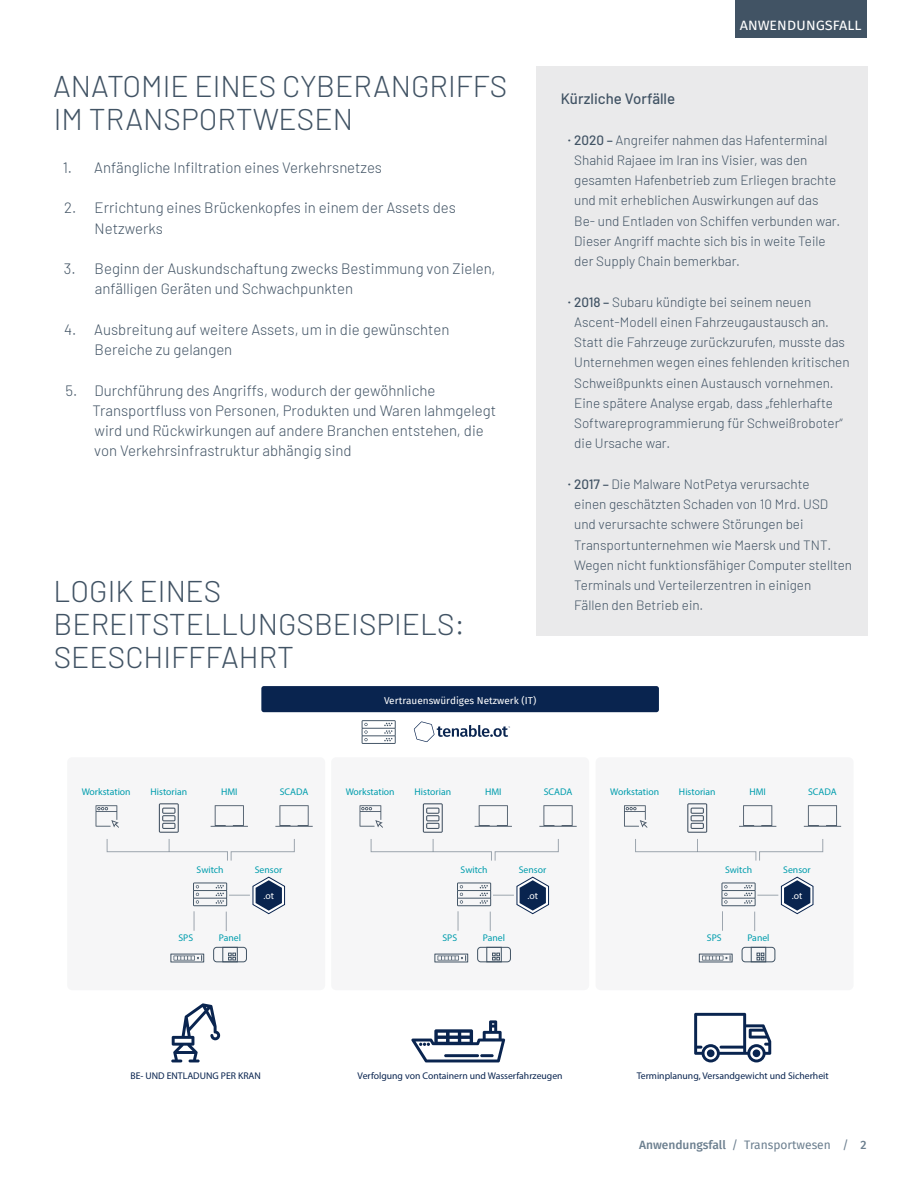
<style>
.page{position:relative;width:918px;height:1188px;background:#fff}
.page>*{position:absolute;margin:0;border:0;box-sizing:border-box;transform-origin:0 0}
.t1{font:300 30px/33px "Barlow";color:#415364}
.t2{font:16.5px "Fira Sans";letter-spacing:-.02em;color:#fff}
.t3{font:300 15px/20.2px "Barlow";color:#415364}
.t4{font:500 15px "Barlow";color:#415364}
.t5{font:300 13.5px/20.2px "Barlow";color:#415364}
.t6{font:12px "Fira Sans";color:#6c7f8f}
.t7{font:9.75px "Barlow";color:#009dad}
.t8{font:500 9.75px "Fira Sans";color:#09244f}
.t9{font:9.75px "Fira Sans";color:#fff}
.t10{font:9.75px "Barlow";color:#fff}
.s1{font-family:"Fira Sans"}
.s2{font-weight:500}
</style>
<div class="page">
<div style="left:537px;top:67px;width:331px;height:569px;background:#eaeaeb"></div>
<div style="left:261px;top:686px;width:398px;height:26px;background:#09244f;border-radius:3px"></div>
<div style="left:67px;top:757px;width:258px;height:233px;background:#f6f6f7;border-radius:5px"></div>
<svg style="left:96px;top:805px;width:23px;height:23px"></svg>
<svg style="left:211px;top:805px;width:37px;height:22px"></svg>
<svg style="left:275px;top:805px;width:38px;height:22px"></svg>
<svg style="left:159px;top:803px;width:20px;height:30px"></svg>
<div style="left:170px;top:954px;width:34px;height:8px;border:1px solid #415364"></div>
<svg style="left:173px;top:956px;width:29px;height:5px"></svg>
<svg style="left:193px;top:876px;width:92px;height:55px"></svg>
<div style="left:213px;top:947px;width:34px;height:15px;border:1px solid #415364;border-radius:3px"></div>
<div style="left:222px;top:947px;width:16px;height:15px;border:1px solid #415364"></div>
<svg style="left:228px;top:953px;width:8px;height:7px"></svg>
<svg style="left:107px;top:839px;width:188px;height:22px"></svg>
<div style="left:331px;top:757px;width:258px;height:233px;background:#f6f6f7;border-radius:5px"></div>
<svg style="left:360px;top:805px;width:23px;height:23px"></svg>
<svg style="left:475px;top:805px;width:37px;height:22px"></svg>
<svg style="left:539px;top:805px;width:38px;height:22px"></svg>
<svg style="left:423px;top:803px;width:20px;height:30px"></svg>
<div style="left:434px;top:954px;width:34px;height:8px;border:1px solid #415364"></div>
<svg style="left:437px;top:956px;width:29px;height:5px"></svg>
<svg style="left:457px;top:876px;width:92px;height:55px"></svg>
<div style="left:477px;top:947px;width:34px;height:15px;border:1px solid #415364;border-radius:3px"></div>
<div style="left:486px;top:947px;width:16px;height:15px;border:1px solid #415364"></div>
<svg style="left:492px;top:953px;width:8px;height:7px"></svg>
<svg style="left:371px;top:839px;width:188px;height:22px"></svg>
<div style="left:596px;top:757px;width:258px;height:233px;background:#f6f6f7;border-radius:5px"></div>
<svg style="left:624px;top:805px;width:23px;height:23px"></svg>
<svg style="left:739px;top:805px;width:37px;height:22px"></svg>
<svg style="left:804px;top:805px;width:37px;height:22px"></svg>
<svg style="left:687px;top:803px;width:20px;height:30px"></svg>
<div style="left:699px;top:954px;width:34px;height:8px;border:1px solid #415364"></div>
<svg style="left:702px;top:956px;width:29px;height:5px"></svg>
<svg style="left:721px;top:876px;width:93px;height:55px"></svg>
<div style="left:742px;top:947px;width:33px;height:15px;border:1px solid #415364;border-radius:3px"></div>
<div style="left:751px;top:947px;width:15px;height:15px;border:1px solid #415364"></div>
<svg style="left:757px;top:953px;width:7px;height:7px"></svg>
<svg style="left:635px;top:839px;width:188px;height:22px"></svg>
<svg style="left:362px;top:720px;width:34px;height:24px"></svg>
<svg style="left:694px;top:1013px;width:77px;height:49px"></svg>
<svg style="left:411px;top:1020px;width:94px;height:42px"></svg>
<svg style="left:171px;top:1003px;width:49px;height:59px"></svg>
<svg style="left:414px;top:721px;width:96px;height:21px"></svg>
<div style="left:735px;top:0;width:131px;height:38px;background:#415364"></div>
<h1 class="t1" style="left:53px;top:68px;width:456px">ANATOMIE EINES CYBERANGRIFFS<br>IM TRANSPORTWESEN</h1>
<p class="t3" style="left:63px;top:156px;width:321px">1. Anfängliche Infiltration eines Verkehrsnetzes</p>
<p class="t3" style="left:95px;top:197px;width:363px;text-indent:-30px">2. Errichtung eines Brückenkopfes in einem der Assets des<br>Netzwerks</p>
<p class="t3" style="left:95px;top:257px;width:402px;text-indent:-31px">3. Beginn der Auskundschaftung zwecks Bestimmung von Zielen, anfälligen Geräten und Schwachpunkten</p>
<p class="t3" style="left:95px;top:318px;width:356px;text-indent:-30px">4. Ausbreitung auf weitere Assets, um in die gewünschten<br>Bereiche zu gelangen</p>
<p class="t3" style="left:92px;top:379px;width:405px;text-indent:-27px">5. Durchführung des Angriffs, wodurch der gewöhnliche Transportfluss von Personen, Produkten und Waren lahmgelegt wird und Rückwirkungen auf andere Branchen entstehen, die von Verkehrsinfrastruktur abhängig sind</p>
<h1 class="t1" style="left:54px;top:572px;width:413px">LOGIK EINES<br>BEREITSTELLUNGSBEISPIELS:<br>SEESCHIFFFAHRT</h1>
<p class="t9" style="left:384px;top:693px;width:154px">Vertrauenswürdiges Netzwerk (IT)</p>
<p class="t2" style="left:740px;top:11px;width:123px">ANWENDUNGSFALL</p>
<p class="t4" style="left:561px;top:88px;width:116px">Kürzliche Vorfälle</p>
<p class="t5" style="left:574px;top:129px;width:267px;text-indent:-7px"><span class="s1">•</span> <span class="s2">2020 –</span> Angreifer nahmen das Hafenterminal Shahid Rajaee im Iran ins Visier, was den gesamten Hafenbetrieb zum Erliegen brachte und mit erheblichen Auswirkungen auf das Be- und Entladen von Schiffen verbunden war.<br>Dieser Angriff machte sich bis in weite Teile der Supply Chain bemerkbar.</p>
<p class="t5" style="left:574px;top:291px;width:277px;text-indent:-7px"><span class="s1">•</span> <span class="s2">2018 –</span> Subaru kündigte bei seinem neuen Ascent-Modell einen Fahrzeugaustausch an.<br>Statt die Fahrzeuge zurückzurufen, musste das Unternehmen wegen eines fehlenden kritischen Schweißpunkts einen Austausch vornehmen.<br>Eine spätere Analyse ergab, dass „fehlerhafte Softwareprogrammierung für Schweißroboter“ die Ursache war.</p>
<p class="t5" style="left:574px;top:473px;width:279px;text-indent:-7px"><span class="s1">•</span> <span class="s2">2017 –</span> Die Malware NotPetya verursachte<br>einen geschätzten Schaden von 10 Mrd. USD und verursachte schwere Störungen bei Transportunternehmen wie Maersk und TNT.<br>Wegen nicht funktionsfähiger Computer stellten Terminals und Verteilerzentren in einigen<br>Fällen den Betrieb ein.</p>
<p class="t7" style="left:82px;top:786px;width:50px">Workstation</p>
<p class="t7" style="left:151px;top:786px;width:38px">Historian</p>
<p class="t7" style="left:221px;top:786px;width:18px">HMI</p>
<p class="t7" style="left:280px;top:786px;width:30px">SCADA</p>
<p class="t7" style="left:346px;top:786px;width:50px">Workstation</p>
<p class="t7" style="left:414px;top:786px;width:38px">Historian</p>
<p class="t7" style="left:485px;top:786px;width:18px">HMI</p>
<p class="t7" style="left:544px;top:786px;width:30px">SCADA</p>
<p class="t7" style="left:610px;top:786px;width:50px">Workstation</p>
<p class="t7" style="left:679px;top:786px;width:38px">Historian</p>
<p class="t7" style="left:749px;top:786px;width:18px">HMI</p>
<p class="t7" style="left:808px;top:786px;width:30px">SCADA</p>
<p class="t7" style="left:197px;top:863px;width:29px">Switch</p>
<p class="t7" style="left:255px;top:863px;width:29px">Sensor</p>
<p class="t7" style="left:461px;top:863px;width:29px">Switch</p>
<p class="t7" style="left:519px;top:863px;width:29px">Sensor</p>
<p class="t7" style="left:725px;top:863px;width:29px">Switch</p>
<p class="t7" style="left:783px;top:863px;width:29px">Sensor</p>
<p class="t10" style="left:263px;top:890px;width:12px">.ot</p>
<p class="t10" style="left:527px;top:890px;width:12px">.ot</p>
<p class="t10" style="left:792px;top:890px;width:12px">.ot</p>
<p class="t7" style="left:178px;top:932px;width:16px">SPS</p>
<p class="t7" style="left:219px;top:932px;width:24px">Panel</p>
<p class="t7" style="left:442px;top:932px;width:16px">SPS</p>
<p class="t7" style="left:483px;top:932px;width:24px">Panel</p>
<p class="t7" style="left:707px;top:932px;width:16px">SPS</p>
<p class="t7" style="left:747px;top:932px;width:24px">Panel</p>
<p class="t8" style="left:130px;top:1070px;width:132px">BE- UND ENTLADUNG PER KRAN</p>
<p class="t8" style="left:358px;top:1070px;width:207px">Verfolgung von Containern und Wasserfahrzeugen</p>
<p class="t8" style="left:637px;top:1070px;width:194px">Terminplanung, Versandgewicht und Sicherheit</p>
<p class="t6" style="left:639px;top:1136px;width:229px"><span class="s2">Anwendungsfall</span> / Transportwesen / <span class="s2">2</span></p>
</div>
